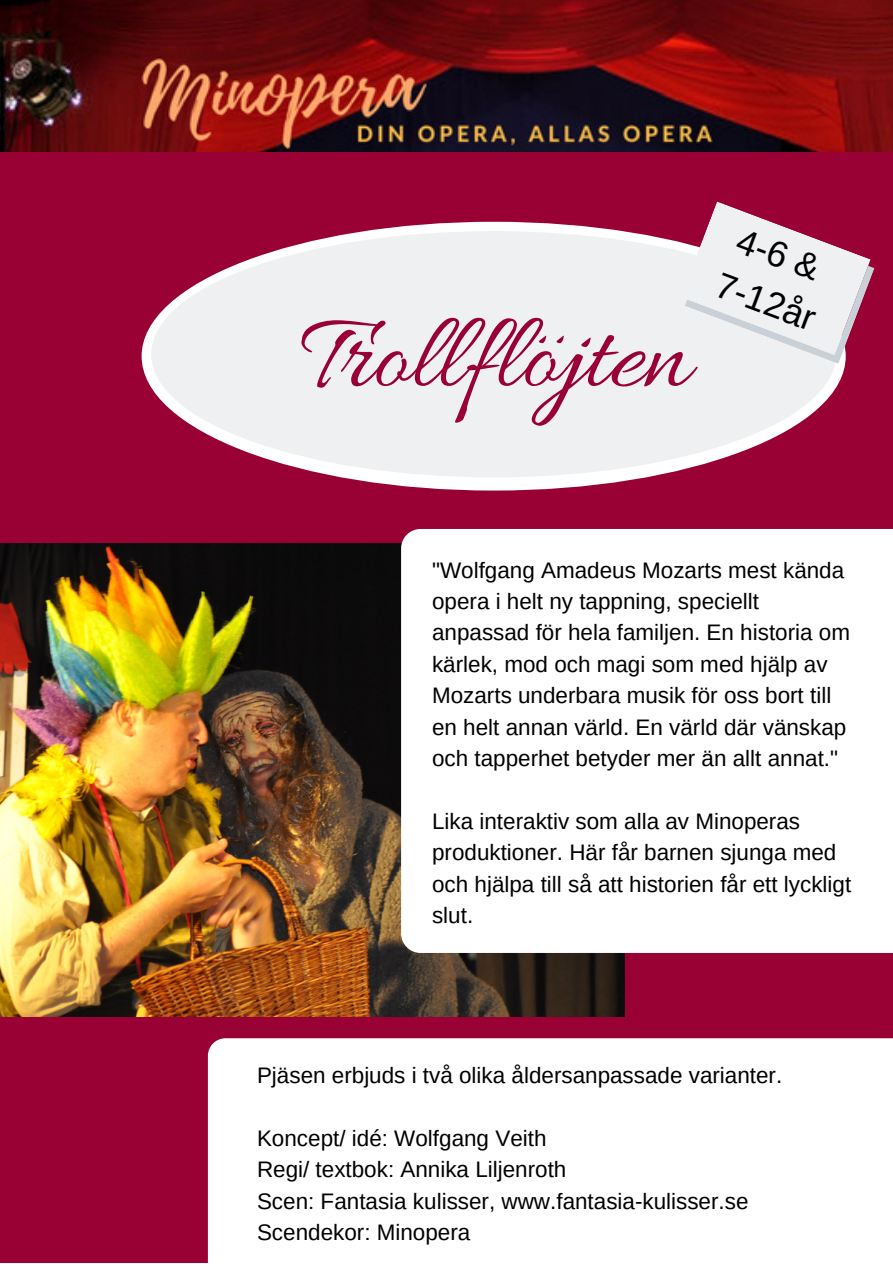
<style>
.page{position:relative;width:893px;height:1264px;background:#fff}
.page>*{position:absolute;margin:0;border:0;box-sizing:border-box;transform-origin:0 0}
.t1{font:110.85px "Allura";color:#903}
.t2{font:36px/49.1px "Arimo";color:#000}
.t3{font:22.5px/31.3px "Arimo";color:#000}
</style>
<div class="page">
<div style="left:0;top:152px;width:396px;height:1110px;background:#903"></div>
<div style="left:54px;top:381px;width:838px;height:153px;background:#903"></div>
<div style="left:378px;top:252px;width:374px;height:373px;background:#903;border-radius:50%"></div>
<div style="left:23px;top:152px;width:22px;height:207px;background:#903"></div>
<div style="left:45px;top:152px;width:104px;height:229px;background:#903"></div>
<div style="left:189px;top:423px;width:266px;height:120px;background:#903"></div>
<div style="left:144px;top:152px;width:311px;height:176px;background:#903"></div>
<div style="left:455px;top:152px;width:437px;height:355px;background:#903"></div>
<img style="left:0;top:0;width:892px;height:152px">
<div style="left:0;top:1142px;width:71px;height:120px;background:#903"></div>
<div style="left:142px;top:222px;width:703px;height:268px;background:#fff;border-radius:50%"></div>
<div style="left:151px;top:231px;width:685px;height:246px;background:#eef0f2;border-radius:50%"></div>
<svg style="left:680px;top:201px;width:194px;height:163px"></svg>
<div style="left:543px;top:952px;width:349px;height:86px;background:#903"></div>
<svg style="left:208px;top:1038px;width:684px;height:224px"></svg>
<img style="left:0;top:543px;width:624px;height:473px">
<svg style="left:401px;top:529px;width:491px;height:423px"></svg>
<h1 class="t1" style="left:300px;top:295px;width:391px">Trollflöjten</h1>
<h2 class="t2" style="left:743px;top:214px;width:105px;rotate:21deg">4-6 &amp;<br>7-12år</h2>
<p class="t3" style="left:432px;top:554px;width:419px">"Wolfgang Amadeus Mozarts mest kända opera i helt ny tappning, speciellt anpassad för hela familjen. En historia om kärlek, mod och magi som med hjälp av Mozarts underbara musik för oss bort till en helt annan värld. En värld där vänskap och tapperhet betyder mer än allt annat."</p>
<p class="t3" style="left:432px;top:805px;width:420px">Lika interaktiv som alla av Minoperas produktioner. Här får barnen sjunga med och hjälpa till så att historien får ett lyckligt slut.</p>
<p class="t3" style="left:257px;top:1059px;width:526px">Pjäsen erbjuds i två olika åldersanpassade varianter.</p>
<p class="t3" style="left:257px;top:1122px;width:493px">Koncept/ idé: Wolfgang Veith<br>Regi/ textbok: Annika Liljenroth<br>Scen: Fantasia kulisser, www.fantasia-kulisser.se Scendekor: Minopera</p>
</div>
